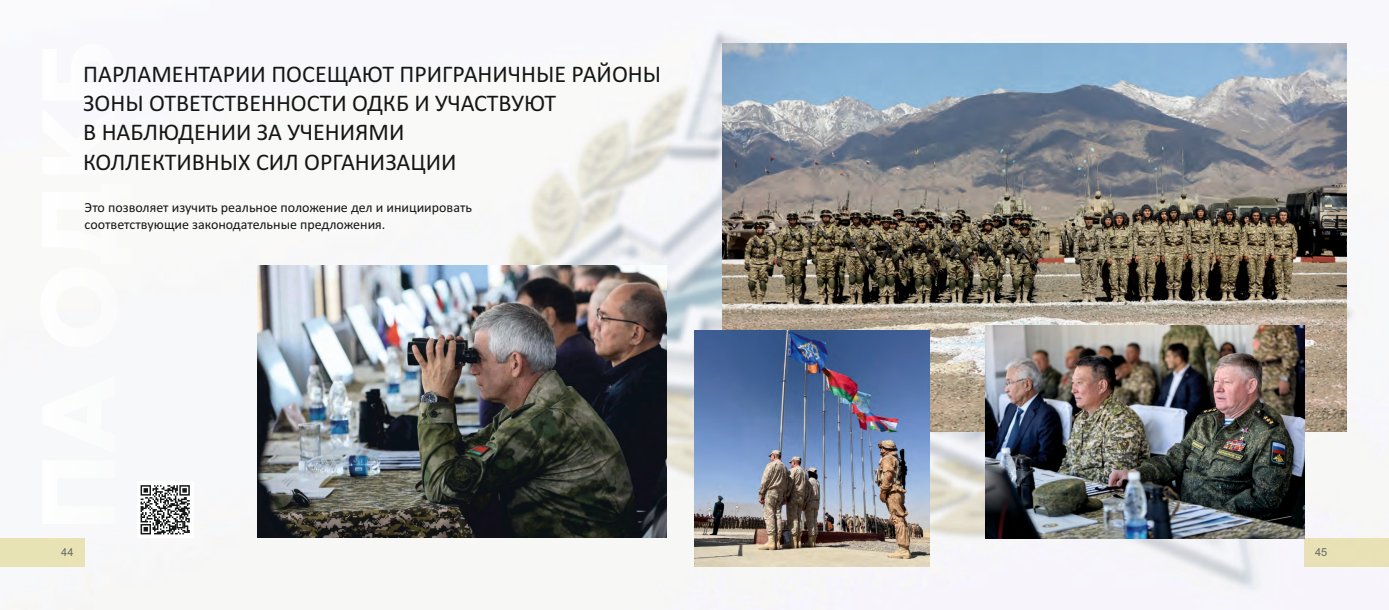
<style>
.page{position:relative;width:1389px;height:610px;background:#fff}
.page>*{position:absolute;margin:0;border:0;box-sizing:border-box;transform-origin:0 0}
.t1{font:24px/29.3px "Calibri";color:#151616}
.t2{font:14px/17.1px "Calibri";color:#151616}
.t3{font:11px "Arial";color:#676767}
</style>
<div class="page">
<img style="left:0;top:30px;width:1389px;height:579px">
<svg style="left:40px;top:44px;width:91px;height:480px"></svg>
<div style="left:137px;top:481px;width:57px;height:57px;background:#fff"></div>
<svg style="left:141px;top:485px;width:49px;height:49px"></svg>
<div style="left:1304px;top:538px;width:85px;height:28px;background:#e8e1b6"></div>
<div style="left:0;top:538px;width:85px;height:28px;background:#e8e3b5"></div>
<img style="left:723px;top:44px;width:623px;height:387px">
<img style="left:985px;top:325px;width:319px;height:213px">
<img style="left:694px;top:331px;width:236px;height:235px">
<img style="left:257px;top:265px;width:409px;height:272px">
<p class="t1" style="left:83px;top:61px;width:579px">ПАРЛАМЕНТАРИИ ПОСЕЩАЮТ ПРИГРАНИЧНЫЕ РАЙОНЫ ЗОНЫ ОТВЕТСТВЕННОСТИ ОДКБ И УЧАСТВУЮТ<br>В НАБЛЮДЕНИИ ЗА УЧЕНИЯМИ<br>КОЛЛЕКТИВНЫХ СИЛ ОРГАНИЗАЦИИ</p>
<p class="t2" style="left:85px;top:200px;width:389px">Это позволяет изучить реальное положение дел и инициировать соответствующие законодательные предложения.</p>
<p class="t3" style="left:61px;top:548px;width:14px">44</p>
<p class="t3" style="left:1315px;top:548px;width:14px">45</p>
</div>
